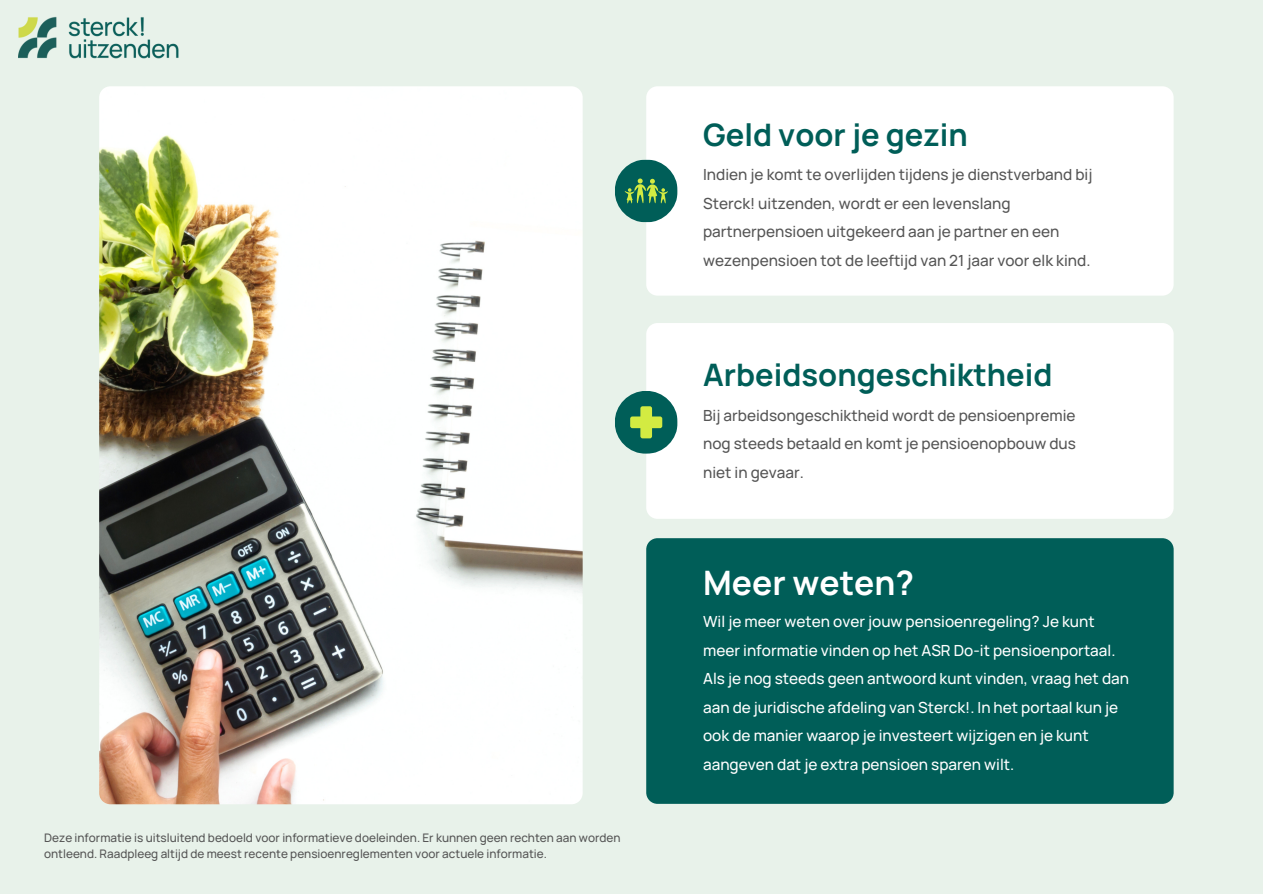
<style>
.page{position:relative;width:1263px;height:894px;background:#fff}
.page>*{position:absolute;margin:0;border:0;box-sizing:border-box;transform-origin:0 0}
.t1{font:700 33.6px "Manrope";color:#fff}
.t2{font:700 30.9px "Manrope";color:#005e58}
.t3{font:500 15.3px/28.5px "Manrope";color:#fff}
.t4{font:500 15.3px/28.5px "Manrope";color:#555}
.t5{font:500 11.7px/15.6px "Manrope";color:#555}
</style>
<div class="page">
<div style="left:0;top:0;width:1263px;height:893px;background:#e8f2ea"></div>
<div style="left:646px;top:538px;width:528px;height:265px;background:#005e58"></div>
<div style="left:646px;top:86px;width:528px;height:209px;background:#fff"></div>
<div style="left:615px;top:159px;width:63px;height:63px;background:#005e58;border-radius:50%"></div>
<div style="left:646px;top:323px;width:528px;height:195px;background:#fff"></div>
<div style="left:615px;top:390px;width:63px;height:64px;background:#005e58;border-radius:50%"></div>
<svg style="left:624px;top:178px;width:44px;height:25px"></svg>
<svg style="left:630px;top:406px;width:32px;height:32px"></svg>
<img style="left:18px;top:16px;width:161px;height:43px">
<img style="left:99px;top:86px;width:484px;height:718px">
<p class="t5" style="left:44px;top:829px;width:578px">Deze informatie is uitsluitend bedoeld voor informatieve doeleinden. Er kunnen geen rechten aan worden ontleend. Raadpleeg altijd de meest recente pensioenreglementen voor actuele informatie.</p>
<p class="t2" style="left:703px;top:113px;width:266px">Geld voor je gezin</p>
<p class="t4" style="left:703px;top:160px;width:391px">Indien je komt te overlijden tijdens je dienstverband bij Sterck! uitzenden, wordt er een levenslang partnerpensioen uitgekeerd aan je partner en een wezenpensioen tot de leeftijd van 21 jaar voor elk kind.</p>
<p class="t2" style="left:703px;top:353px;width:351px">Arbeidsongeschiktheid</p>
<p class="t4" style="left:703px;top:400px;width:374px;text-align:justify">Bij arbeidsongeschiktheid wordt de pensioenpremie nog steeds betaald en komt je pensioenopbouw dus niet in gevaar.</p>
<p class="t1" style="left:703px;top:559px;width:213px">Meer weten?</p>
<p class="t3" style="left:703px;top:606px;width:427px">Wil je meer weten over jouw pensioenregeling? Je kunt meer informatie vinden op het ASR Do-it pensioenportaal.<br>Als je nog steeds geen antwoord kunt vinden, vraag het dan aan de juridische afdeling van Sterck!. In het portaal kun je ook de manier waarop je investeert wijzigen en je kunt aangeven dat je extra pensioen sparen wilt.</p>
</div>
